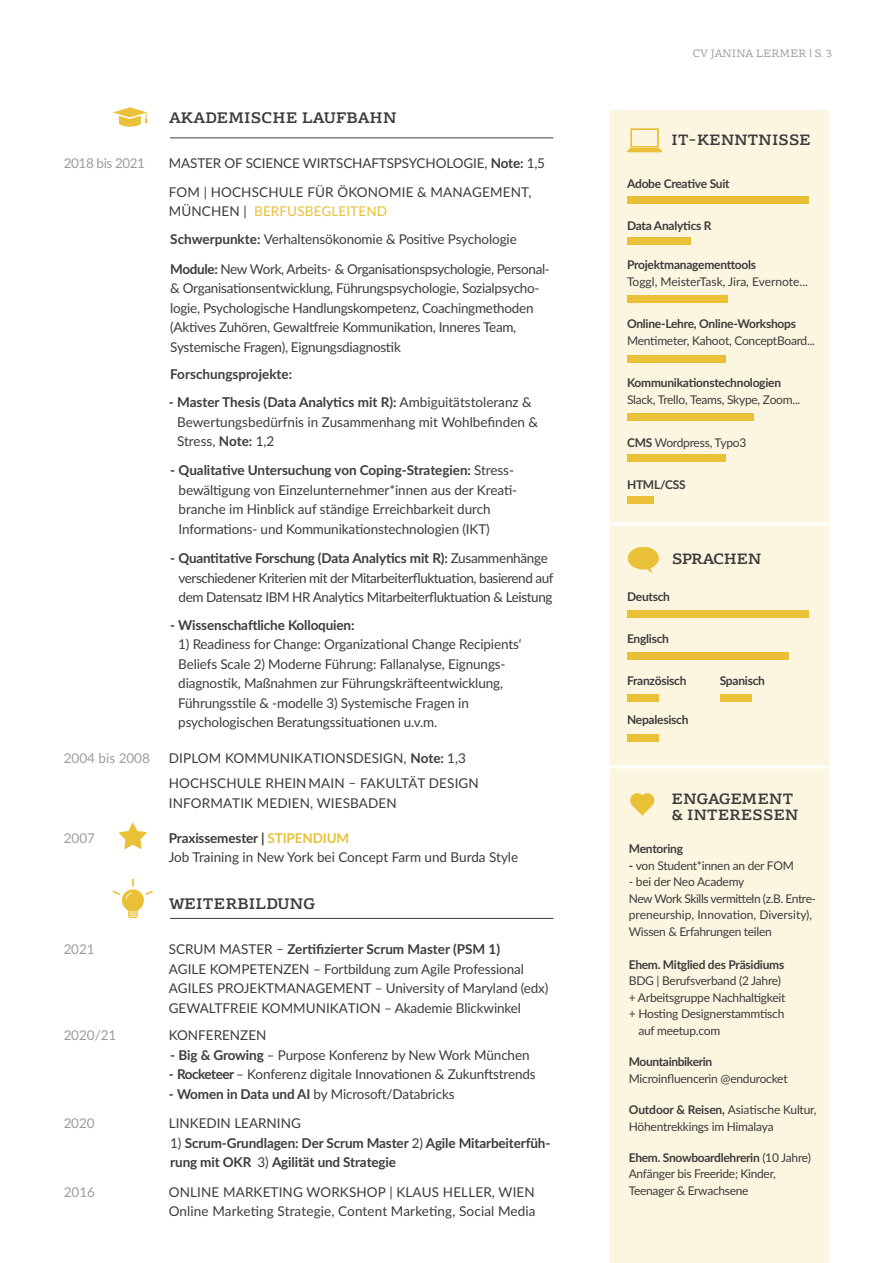
<style>
.page{position:relative;width:893px;height:1263px;background:#fff}
.page>*{position:absolute;margin:0;border:0;box-sizing:border-box;transform-origin:0 0}
.t1{font:700 15px "Nautinger";letter-spacing:.005em;color:#3c3c3b}
.t2{font:700 15px "Nautinger";letter-spacing:.025em;color:#3c3c3b}
.t3{font:700 14.7px/16.5px "Nautinger";color:#3c3c3b}
.t4{font:700 14.7px "Nautinger";letter-spacing:.025em;color:#3c3c3b}
.t5{font:13.5px/19.5px "Lato";letter-spacing:-.01em;color:#3c3c3b}
.t6{font:13.5px/25.5px "Lato";letter-spacing:.01em;color:#3c3c3b}
.t7{font:13.5px/19.5px "Lato";letter-spacing:-.035em;color:#3c3c3b}
.t8{font:700 13.5px/19.5px "Lato";letter-spacing:-.01em;color:#3c3c3b}
.t9{font:13.5px "Lato";color:#9d9d9c}
.t10{font:13.5px "Lato";letter-spacing:-.03em;color:#9d9d9c}
.t11{font:12px/16.5px "Lato";letter-spacing:-.02em;color:#3c3c3b}
.t12{font:700 12px "Lato";letter-spacing:-.02em;color:#3c3c3b}
.t13{font:12px "Lato";color:#3c3c3b}
.t14{font:10.5px "Nautinger";letter-spacing:.01em;color:#9d9d9c}
.s1{font-weight:700}
.s2{color:#eac037}
.s3{font-weight:700;color:#eac037}
.s4{font-weight:400}
</style>
<div class="page">
<svg style="left:119px;top:823px;width:28px;height:26px"></svg>
<hr style="left:170px;top:918px;width:383px;height:1px;background:#3c3c3b">
<svg style="left:113px;top:107px;width:34px;height:20px"></svg>
<svg style="left:113px;top:878px;width:40px;height:40px"></svg>
<hr style="left:170px;top:137px;width:383px;height:1px;background:#3c3c3b">
<div style="left:610px;top:111px;width:219px;height:1152px;background:#fcf6e1"></div>
<div style="left:628px;top:547px;width:31px;height:22px;background:#eac037;border-radius:50%"></div>
<svg style="left:646px;top:567px;width:7px;height:6px"></svg>
<div style="left:627px;top:652px;width:162px;height:8px;background:#eac037"></div>
<div style="left:627px;top:694px;width:32px;height:8px;background:#eac037"></div>
<div style="left:627px;top:734px;width:32px;height:7px;background:#eac037"></div>
<div style="left:720px;top:694px;width:32px;height:8px;background:#eac037"></div>
<div style="left:627px;top:610px;width:181px;height:7px;background:#eac037"></div>
<div style="left:627px;top:196px;width:181px;height:8px;background:#eac037"></div>
<div style="left:627px;top:237px;width:64px;height:8px;background:#eac037"></div>
<div style="left:627px;top:413px;width:126px;height:7px;background:#eac037"></div>
<div style="left:627px;top:454px;width:99px;height:8px;background:#eac037"></div>
<div style="left:627px;top:496px;width:27px;height:8px;background:#eac037"></div>
<svg style="left:630px;top:793px;width:25px;height:23px"></svg>
<hr style="left:607px;top:523px;width:286px;height:3px;background:#fff">
<hr style="left:607px;top:765px;width:286px;height:3px;background:#fff">
<svg style="left:627px;top:128px;width:35px;height:24px"></svg>
<div style="left:632px;top:130px;width:25px;height:15px;background:#fcf6e1"></div>
<div style="left:627px;top:296px;width:101px;height:7px;background:#eac037"></div>
<div style="left:627px;top:355px;width:99px;height:8px;background:#eac037"></div>
<p class="t1" style="left:169px;top:108px;width:230px">AKADEMISCHE LAUFBAHN</p>
<p class="t10" style="left:64px;top:153px;width:83px">2018 bis 2021</p>
<p class="t5" style="left:169px;top:148px;width:378px;line-height:29.2px">MASTER OF SCIENCE WIRTSCHAFTSPSYCHOLOGIE, <span class="s1">Note:</span> 1,5<br>FOM | HOCHSCHULE FÜR ÖKONOMIE &amp; MANAGEMENT,</p>
<p class="t5" style="left:169px;top:197px;width:349px;line-height:27.8px">MÜNCHEN | <span class="s2">BERFUSBEGLEITEND<br></span><span class="s1">Schwerpunkte:</span> Verhaltensökonomie &amp; Positive Psychologie</p>
<p class="t5" style="left:170px;top:258px;width:381px"><span class="s1">Module:</span> New Work, Arbeits- &amp; Organisationspsychologie, Personal-&amp; Organisationsentwicklung, Führungspsychologie, Sozialpsycho&shy;logie, Psychologische Handlungskompetenz, Coachingmethoden (Aktives Zuhören, Gewaltfreie Kommunikation, Inneres Team, Systemische Fragen), Eignungsdiagnostik</p>
<p class="t8" style="left:170px;top:364px;width:123px">Forschungsprojekte:</p>
<p class="t5" style="left:177px;top:392px;width:362px;text-indent:-8px"><span class="s1">- Master Thesis (Data Analytics mit R):</span> Ambiguitätstoleranz &amp;<br>Bewertungsbedürfnis in Zusammenhang mit Wohlbefinden &amp;<br>Stress, <span class="s1">Note:</span> 1,2</p>
<p class="t5" style="left:179px;top:460px;width:340px;text-indent:-8px"><span class="s1">- Qualitative Untersuchung von Coping-Strategien:</span> Stress&shy;bewältigung von Einzelunternehmer*innen aus der Kreati&shy;branche im Hinblick auf ständige Erreichbarkeit durch Informations- und Kommunikationstechnologien (IKT)</p>
<p class="t7" style="left:179px;top:548px;width:376px;text-indent:-8px"><span class="s1">- Quantitative Forschung (Data Analytics mit R):</span> Zusammenhänge verschiedener Kriterien mit der Mitarbeiterfluktuation, basierend auf dem Datensatz IBM HR Analytics Mitarbeiterfluktuation &amp; Leistung</p>
<p class="t8" style="left:170px;top:615px;width:186px">- Wissenschaftliche Kolloquien:</p>
<p class="t5" style="left:178px;top:634px;width:345px">1) Readiness for Change: Organizational Change Recipients‘ Beliefs Scale 2) Moderne Führung: Fallanalyse, Eignungs&shy;diagnostik, Maßnahmen zur Führungskräfteentwicklung, Führungsstile &amp; -modelle 3) Systemische Fragen in psychologischen Beratungssituationen u.v.m.</p>
<p class="t9" style="left:64px;top:748px;width:88px">2004 bis 2008</p>
<p class="t6" style="left:169px;top:744px;width:312px">DIPLOM KOMMUNIKATIONSDESIGN, <span class="s1">Note:</span> 1,3<br>HOCHSCHULE RHEIN MAIN – FAKULTÄT DESIGN</p>
<p class="t6" style="left:169px;top:789px;width:230px">INFORMATIK MEDIEN, WIESBADEN</p>
<p class="t9" style="left:64px;top:828px;width:33px">2007</p>
<p class="t5" style="left:169px;top:828px;width:351px"><span class="s1">Praxissemester |</span> <span class="s3">STIPENDIUM<br></span>Job Training in New York bei Concept Farm und Burda Style</p>
<p class="t2" style="left:169px;top:894px;width:148px">WEITERBILDUNG</p>
<p class="t9" style="left:64px;top:940px;width:32px">2021</p>
<p class="t5" style="left:169px;top:939px;width:381px">SCRUM MASTER – <span class="s1">Zertifizierter Scrum Master (PSM 1)<br></span>AGILE KOMPETENZEN – Fortbildung zum Agile Professional AGILES PROJEKTMANAGEMENT – University of Maryland (edx)<br>GEWALTFREIE KOMMUNIKATION – Akademie Blickwinkel</p>
<p class="t9" style="left:64px;top:1026px;width:54px">2020/21</p>
<p class="t5" style="left:169px;top:1025px;width:99px">KONFERENZEN</p>
<p class="t5" style="left:170px;top:1045px;width:361px"><span class="s1">- Big &amp; Growing</span> – Purpose Konferenz by New Work München</p>
<p class="t5" style="left:169px;top:1064px;width:368px"><span class="s1">- Rocketeer</span> – Konferenz digitale Innovationen &amp; Zukunftstrends</p>
<p class="t5" style="left:169px;top:1084px;width:287px"><span class="s1">- Women in Data und AI</span> by Microsoft/Databricks</p>
<p class="t9" style="left:64px;top:1114px;width:32px">2020</p>
<p class="t5" style="left:169px;top:1113px;width:134px">LINKEDIN LEARNING</p>
<p class="t8" style="left:170px;top:1132px;width:382px"><span class="s4">1)</span> Scrum-Grundlagen: Der Scrum Master <span class="s4">2)</span> Agile Mitarbeiterfüh&shy;rung mit OKR <span class="s4">3)</span> Agilität und Strategie</p>
<p class="t9" style="left:64px;top:1182px;width:33px">2016</p>
<p class="t6" style="left:169px;top:1181px;width:368px;line-height:19.5px">ONLINE MARKETING WORKSHOP | KLAUS HELLER, WIEN<br>Online Marketing Strategie, Content Marketing, Social Media</p>
<p class="t14" style="left:693px;top:47px;width:141px">CV JANINA LERMER | S. 3</p>
<p class="t4" style="left:672px;top:131px;width:140px">IT-KENNTNISSE</p>
<p class="t12" style="left:627px;top:174px;width:104px">Adobe Creative Suit</p>
<p class="t12" style="left:627px;top:216px;width:86px">Data Analytics R</p>
<p class="t12" style="left:627px;top:256px;width:131px">Projektmanagementtools</p>
<p class="t13" style="left:627px;top:273px;width:182px">Toggl, MeisterTask, Jira, Evernote...</p>
<p class="t12" style="left:627px;top:315px;width:171px">Online-Lehre, Online-Workshops</p>
<p class="t11" style="left:627px;top:331px;width:190px">Mentimeter, Kahoot, ConceptBoard...</p>
<p class="t12" style="left:627px;top:374px;width:156px">Kommunikationstechnologien</p>
<p class="t11" style="left:627px;top:390px;width:175px">Slack, Trello, Teams, Skype, Zoom...</p>
<p class="t11" style="left:627px;top:434px;width:121px"><span class="s1">CMS</span> Wordpress, Typo3</p>
<p class="t12" style="left:627px;top:476px;width:60px">HTML/CSS</p>
<p class="t3" style="left:672px;top:550px;width:91px">SPRACHEN</p>
<p class="t12" style="left:627px;top:588px;width:45px">Deutsch</p>
<p class="t12" style="left:627px;top:630px;width:44px">Englisch</p>
<p class="t12" style="left:627px;top:671px;width:61px">Französisch</p>
<p class="t12" style="left:627px;top:711px;width:63px">Nepalesisch</p>
<p class="t12" style="left:720px;top:671px;width:47px">Spanisch</p>
<p class="t3" style="left:672px;top:790px;width:128px">ENGAGEMENT &amp; INTERESSEN</p>
<p class="t12" style="left:629px;top:840px;width:56px">Mentoring</p>
<p class="t11" style="left:629px;top:857px;width:167px"><span class="s1">-</span> von Student*innen an der FOM</p>
<p class="t11" style="left:629px;top:873px;width:189px">- bei der Neo Academy<br>New Work Skills vermitteln (z.B. Entre&shy;preneurship, Innovation, Diversity),<br>Wissen &amp; Erfahrungen teilen</p>
<p class="t12" style="left:629px;top:955px;width:157px">Ehem. Mitglied des Präsidiums</p>
<p class="t11" style="left:629px;top:972px;width:154px">BDG | Berufsverband (2 Jahre)</p>
<p class="t11" style="left:629px;top:989px;width:158px">+ Arbeitsgruppe Nachhaltigkeit</p>
<p class="t11" style="left:629px;top:1005px;width:157px">+ Hosting Designerstammtisch</p>
<p class="t11" style="left:638px;top:1022px;width:83px">auf meetup.com</p>
<p class="t12" style="left:629px;top:1053px;width:85px">Mountainbikerin</p>
<p class="t11" style="left:629px;top:1069px;width:160px">Microinfluencerin @endurocket</p>
<p class="t11" style="left:629px;top:1101px;width:189px"><span class="s1">Outdoor &amp; Reisen,</span> Asiatische Kultur,<br>Höhentrekkings im Himalaya</p>
<p class="t11" style="left:629px;top:1149px;width:184px"><span class="s1">Ehem. Snowboardlehrerin</span> (10 Jahre)<br>Anfänger bis Freeride; Kinder,<br>Teenager &amp; Erwachsene</p>
</div>
